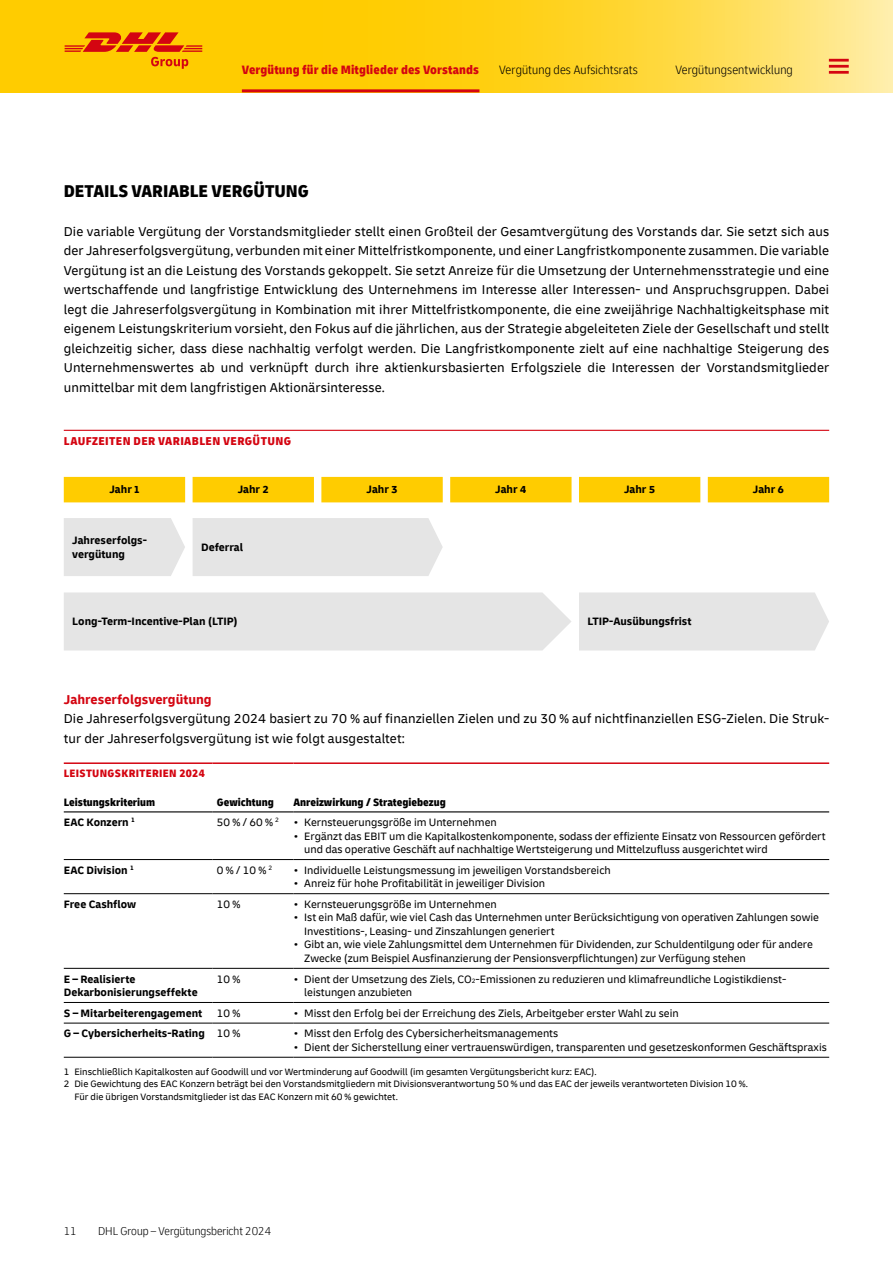
<style>
.page{position:relative;width:893px;height:1263px;background:#fff}
.page>*{position:absolute;margin:0;border:0;box-sizing:border-box;transform-origin:0 0}
.t1{font:900 condensed 18px "Delivery";color:#000}
.t2{font:13.5px/19.5px "Delivery";letter-spacing:.01em;color:#000;text-align:justify}
.t3{font:700 13.5px "Delivery";color:#d40511}
.t4{font:300 condensed 12.75px "Delivery";letter-spacing:.01em;color:#000}
.t5{font:900 condensed 12.75px "Delivery";letter-spacing:.01em;color:#d40511}
.t6{font:300 condensed 12px "Delivery";color:#000}
.t7{font:900 condensed 12px "Delivery";letter-spacing:.03em;color:#d40511}
.t8{font:11.25px/13.5px "Delivery";color:#000}
.t9{font:700 11.25px/13.5px "Delivery";color:#000}
.t10{font:900 condensed 11.25px "Delivery";color:#000}
.t11{font:900 condensed 11.25px "Delivery";letter-spacing:.03em;color:#d40511}
.t12{font:9.75px "Delivery";color:#000}
.s1{font-size:6.6px}
.s2{font-weight:400}
</style>
<div class="page">
<svg style="left:0;top:0;width:893px;height:92px;background:#fed428"></svg>
<div style="left:65px;top:27px;width:137px;height:45px;background:#fc0"></div>
<svg style="left:65px;top:32px;width:137px;height:37px"></svg>
<hr style="left:242px;top:89px;width:237px;height:3px;background:#d40511">
<svg style="left:829px;top:59px;width:20px;height:15px"></svg>
<hr style="left:64px;top:430px;width:765px;height:1px;background:#d40511">
<div style="left:64px;top:477px;width:765px;height:25px;background:#fc0"></div>
<div style="left:64px;top:518px;width:121px;height:58px;background:#e5e5e5"></div>
<div style="left:193px;top:518px;width:250px;height:58px;background:#e5e5e5"></div>
<div style="left:64px;top:592px;width:507px;height:58px;background:#e5e5e5"></div>
<div style="left:579px;top:592px;width:250px;height:58px;background:#e5e5e5"></div>
<hr style="left:64px;top:811px;width:149px;height:1px;background:#000">
<hr style="left:213px;top:811px;width:80px;height:1px;background:#000">
<hr style="left:293px;top:811px;width:536px;height:1px;background:#000">
<hr style="left:64px;top:859px;width:149px;height:1px;background:#000">
<hr style="left:213px;top:859px;width:80px;height:1px;background:#000">
<hr style="left:293px;top:859px;width:536px;height:1px;background:#000">
<hr style="left:64px;top:893px;width:149px;height:1px;background:#000">
<hr style="left:213px;top:893px;width:80px;height:1px;background:#000">
<hr style="left:293px;top:893px;width:536px;height:1px;background:#000">
<hr style="left:64px;top:968px;width:149px;height:1px;background:#000">
<hr style="left:213px;top:968px;width:80px;height:1px;background:#000">
<hr style="left:293px;top:968px;width:536px;height:1px;background:#000">
<hr style="left:64px;top:1002px;width:149px;height:1px;background:#000">
<hr style="left:213px;top:1002px;width:80px;height:1px;background:#000">
<hr style="left:293px;top:1002px;width:536px;height:1px;background:#000">
<hr style="left:64px;top:1023px;width:149px;height:1px;background:#000">
<hr style="left:213px;top:1023px;width:80px;height:1px;background:#000">
<hr style="left:293px;top:1023px;width:536px;height:1px;background:#000">
<hr style="left:64px;top:1057px;width:149px;height:1px;background:#000">
<hr style="left:213px;top:1057px;width:80px;height:1px;background:#000">
<hr style="left:293px;top:1057px;width:536px;height:1px;background:#000">
<hr style="left:64px;top:762px;width:149px;height:2px;background:#d40511">
<hr style="left:213px;top:762px;width:80px;height:2px;background:#d40511">
<hr style="left:293px;top:762px;width:536px;height:2px;background:#d40511">
<p class="t5" style="left:242px;top:62px;width:239px">Vergütung für die Mitglieder des Vorstands</p>
<p class="t4" style="left:499px;top:62px;width:140px">Vergütung des Aufsichtsrats</p>
<p class="t4" style="left:675px;top:63px;width:119px">Vergütungsentwicklung</p>
<h1 class="t1" style="left:64px;top:179px;width:247px">DETAILS VARIABLE VERGÜTUNG</h1>
<p class="t2" style="left:64px;top:222px;width:767px">Die variable Vergütung der Vorstandsmitglieder stellt einen Großteil der Gesamtvergütung des Vorstands dar. Sie setzt sich aus der Jahreserfolgsvergütung, verbunden mit einer Mittelfristkomponente, und einer Langfristkomponente zusammen. Die variable Vergütung ist an die Leistung des Vorstands gekoppelt. Sie setzt Anreize für die Umsetzung der Unternehmensstrategie und eine wertschaffende und langfristige Entwicklung des Unternehmens im Interesse aller Interessen- und Anspruchsgruppen. Dabei legt die Jahreserfolgsvergütung in Kombination mit ihrer Mittelfristkomponente, die eine zweijährige Nachhaltigkeitsphase mit eigenem Leistungskriterium vorsieht, den Fokus auf die jährlichen, aus der Strategie abgeleiteten Ziele der Gesellschaft und stellt gleichzeitig sicher, dass diese nachhaltig verfolgt werden. Die Langfristkomponente zielt auf eine nachhaltige Steigerung des Unternehmenswertes ab und verknüpft durch ihre aktienkursbasierten Erfolgsziele die Interessen der Vorstandsmitglieder unmittelbar mit dem langfristigen Aktionärsinteresse.</p>
<p class="t7" style="left:64px;top:433px;width:229px">LAUFZEITEN DER VARIABLEN VERGÜTUNG</p>
<p class="t9" style="left:109px;top:483px;width:32px">Jahr 1</p>
<p class="t9" style="left:238px;top:483px;width:33px">Jahr 2</p>
<p class="t9" style="left:366px;top:483px;width:33px">Jahr 3</p>
<p class="t9" style="left:495px;top:483px;width:33px">Jahr 4</p>
<p class="t9" style="left:624px;top:483px;width:33px">Jahr 5</p>
<p class="t9" style="left:753px;top:483px;width:33px">Jahr 6</p>
<p class="t9" style="left:72px;top:533px;width:76px">Jahreserfolgs&shy;vergütung</p>
<p class="t9" style="left:201px;top:540px;width:44px">Deferral</p>
<p class="t9" style="left:72px;top:615px;width:167px">Long-Term-Incentive-Plan (LTIP)</p>
<p class="t9" style="left:587px;top:615px;width:106px">LTIP-Ausübungsfrist</p>
<p class="t3" style="left:64px;top:691px;width:149px">Jahreserfolgsvergütung</p>
<p class="t2" style="left:64px;top:709px;width:767px">Die Jahreserfolgsvergütung 2024 basiert zu 70 % auf finanziellen Zielen und zu 30 % auf nichtfinanziellen ESG-Zielen. Die Struk&shy;tur der Jahreserfolgsvergütung ist wie folgt ausgestaltet:</p>
<p class="t11" style="left:64px;top:766px;width:143px">LEISTUNGSKRITERIEN 2024</p>
<p class="t10" style="left:64px;top:795px;width:93px">Leistungskriterium</p>
<p class="t10" style="left:217px;top:795px;width:58px">Gewichtung</p>
<p class="t10" style="left:293px;top:795px;width:154px">Anreizwirkung / Strategiebezug</p>
<p class="t9" style="left:64px;top:816px;width:73px">EAC Konzern <sup>1</sup></p>
<p class="t8" style="left:217px;top:816px;width:64px">50 % / 60 % <sup>2</sup></p>
<p class="t8" style="left:293px;top:816px;width:205px">• Kernsteuerungsgröße im Unternehmen</p>
<p class="t8" style="left:304px;top:829px;width:523px;text-indent:-11px">• Ergänzt das EBIT um die Kapitalkostenkomponente, sodass der effiziente Einsatz von Ressourcen gefördert und das operative Geschäft auf nachhaltige Wertsteigerung und Mittelzufluss ausgerichtet wird</p>
<p class="t9" style="left:64px;top:863px;width:72px">EAC Division <sup>1</sup></p>
<p class="t8" style="left:217px;top:863px;width:57px">0 % / 10 % <sup>2</sup></p>
<p class="t8" style="left:293px;top:863px;width:319px">• Individuelle Leistungsmessung im jeweiligen Vorstandsbereich</p>
<p class="t8" style="left:293px;top:877px;width:253px">• Anreiz für hohe Profitabilität in jeweiliger Division</p>
<p class="t9" style="left:64px;top:897px;width:74px">Free Cashflow</p>
<p class="t8" style="left:217px;top:897px;width:25px">10 %</p>
<p class="t8" style="left:293px;top:897px;width:205px">• Kernsteuerungsgröße im Unternehmen</p>
<p class="t8" style="left:304px;top:911px;width:516px;text-indent:-11px">• Ist ein Maß dafür, wie viel Cash das Unternehmen unter Berücksichtigung von operativen Zahlungen sowie<br>Investitions-, Leasing- und Zinszahlungen generiert</p>
<p class="t8" style="left:304px;top:938px;width:510px;text-indent:-11px">• Gibt an, wie viele Zahlungsmittel dem Unternehmen für Dividenden, zur Schuldentilgung oder für andere<br>Zwecke (zum Beispiel Ausfinanzierung der Pensionsverpflichtungen) zur Verfügung stehen</p>
<p class="t9" style="left:64px;top:972px;width:136px">E – Realisierte<br>Dekarbonisierungseffekte</p>
<p class="t8" style="left:217px;top:972px;width:25px">10 %</p>
<p class="t8" style="left:304px;top:972px;width:484px;text-indent:-11px">• Dient der Umsetzung des Ziels, CO<span class="s1">2</span>-Emissionen zu reduzieren und klimafreundliche Logistikdienst&shy;leistungen anzubieten</p>
<p class="t9" style="left:64px;top:1006px;width:140px">S – Mitarbeiterengagement</p>
<p class="t8" style="left:217px;top:1006px;width:25px">10 %</p>
<p class="t8" style="left:293px;top:1006px;width:387px">• Misst den Erfolg bei der Erreichung des Ziels, Arbeitgeber erster Wahl zu sein</p>
<p class="t9" style="left:64px;top:1027px;width:178px">G – Cybersicherheits-Rating <span class="s2">10 %</span></p>
<p class="t8" style="left:293px;top:1027px;width:266px">• Misst den Erfolg des Cybersicherheitsmanagements</p>
<p class="t8" style="left:293px;top:1040px;width:535px">• Dient der Sicherstellung einer vertrauenswürdigen, transparenten und gesetzeskonformen Geschäftspraxis</p>
<p class="t12" style="left:64px;top:1065px;width:534px">1 Einschließlich Kapitalkosten auf Goodwill und vor Wertminderung auf Goodwill (im gesamten Vergütungsbericht kurz: EAC).</p>
<p class="t12" style="left:64px;top:1078px;width:686px">2 Die Gewichtung des EAC Konzern beträgt bei den Vorstandsmitgliedern mit Divisionsverantwortung 50 % und das EAC der jeweils verantworteten Division 10 %.</p>
<p class="t12" style="left:74px;top:1091px;width:325px">Für die übrigen Vorstandsmitglieder ist das EAC Konzern mit 60 % gewichtet.</p>
<p class="t6" style="left:64px;top:1224px;width:15px">11</p>
<p class="t6" style="left:98px;top:1224px;width:175px">DHL Group – Vergütungsbericht 2024</p>
</div>
